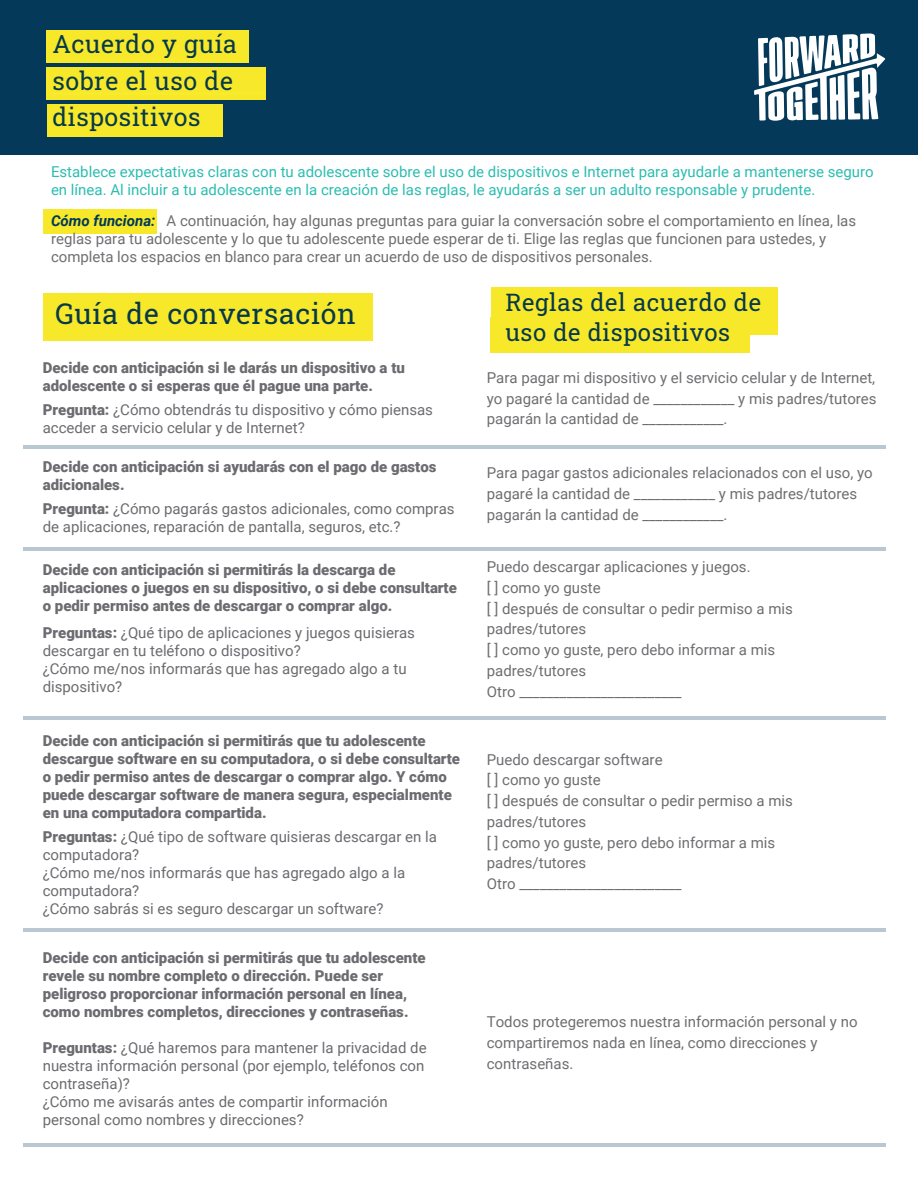
<style>
.page{position:relative;width:918px;height:1188px;background:#fff}
.page>*{position:absolute;margin:0;border:0;box-sizing:border-box;transform-origin:0 0}
.t1{font:28.5px "Roboto Slab";letter-spacing:.025em;color:#073949}
.t2{font:25.05px/36.8px "Roboto Slab";letter-spacing:.025em;color:#073949}
.t3{font:24px/30px "Roboto Slab";letter-spacing:.025em;color:#073949}
.t4{font:15px/20.7px "Roboto";color:#6d6e71}
.t5{font:900 15px/18px "Roboto";color:#6b6b70}
.t6{font:15px/18px "Roboto";color:#6b6b70}
.t7{font:15px/18px "Roboto";color:#2abdb1}
.s1{font-weight:700;font-style:italic;color:#003859}
.s2{font-weight:900}
</style>
<div class="page">
<div style="left:0;top:0;width:918px;height:154px;background:#043959"></div>
<svg style="left:754px;top:33px;width:131px;height:88px"></svg>
<div style="left:43px;top:209px;width:113px;height:24px;background:#f7e92a"></div>
<div style="left:47px;top:67px;width:219px;height:32px;background:#f7e92a"></div>
<div style="left:47px;top:30px;width:202px;height:32px;background:#f7e92a"></div>
<div style="left:47px;top:104px;width:176px;height:32px;background:#f7e92a"></div>
<div style="left:43px;top:293px;width:329px;height:48px;background:#f7e92a"></div>
<div style="left:491px;top:287px;width:286px;height:48px;background:#f7e92a"></div>
<div style="left:491px;top:317px;width:259px;height:36px;background:#f7e92a"></div>
<hr style="left:23px;top:445px;width:863px;height:4px;background:#b9c7d0">
<hr style="left:23px;top:547px;width:863px;height:4px;background:#b9c7d0">
<hr style="left:23px;top:717px;width:863px;height:3px;background:#043959">
<hr style="left:23px;top:928px;width:863px;height:4px;background:#b9c7d0">
<hr style="left:23px;top:1144px;width:863px;height:3px;background:#043959">
<h2 class="t2" style="left:52px;top:25px;width:186px">Acuerdo y guía sobre el uso de dispositivos</h2>
<p class="t7" style="left:51px;top:162px;width:824px">Establece expectativas claras con tu adolescente sobre el uso de dispositivos e Internet para ayudarle a mantenerse seguro en línea. Al incluir a tu adolescente en la creación de las reglas, le ayudarás a ser un adulto responsable y prudente.</p>
<p class="t4" style="left:51px;top:211px;width:807px;line-height:18px"><span class="s1">Cómo funciona:</span> A continuación, hay algunas preguntas para guiar la conversación sobre el comportamiento en línea, las reglas para tu adolescente y lo que tu adolescente puede esperar de ti. Elige las reglas que funcionen para ustedes, y completa los espacios en blanco para crear un acuerdo de uso de dispositivos personales.</p>
<h1 class="t1" style="left:55px;top:294px;width:302px">Guía de conversación</h1>
<h3 class="t3" style="left:505px;top:287px;width:257px">Reglas del acuerdo de uso de dispositivos</h3>
<p class="t5" style="left:43px;top:358px;width:364px">Decide con anticipación si le darás un dispositivo a tu adolescente o si esperas que él pague una parte.</p>
<p class="t6" style="left:43px;top:400px;width:392px"><span class="s2">Pregunta:</span> ¿Cómo obtendrás tu dispositivo y cómo piensas acceder a servicio celular y de Internet?</p>
<p class="t5" style="left:43px;top:457px;width:395px">Decide con anticipación si ayudarás con el pago de gastos adicionales.</p>
<p class="t6" style="left:43px;top:499px;width:413px"><span class="s2">Pregunta:</span> ¿Cómo pagarás gastos adicionales, como compras de aplicaciones, reparación de pantalla, seguros, etc.?</p>
<p class="t4" style="left:487px;top:367px;width:391px;text-align:justify">Para pagar mi dispositivo y el servicio celular y de Internet, yo pagaré la cantidad de ____________ y mis padres/tutores pagarán la cantidad de ____________.</p>
<p class="t4" style="left:487px;top:462px;width:387px">Para pagar gastos adicionales relacionados con el uso, yo pagaré la cantidad de ____________ y mis padres/tutores pagarán la cantidad de ____________.</p>
<p class="t5" style="left:43px;top:560px;width:416px">Decide con anticipación si permitirás la descarga de aplicaciones o juegos en su dispositivo, o si debe consultarte o pedir permiso antes de descargar o comprar algo.</p>
<p class="t6" style="left:43px;top:623px;width:374px"><span class="s2">Preguntas:</span> ¿Qué tipo de aplicaciones y juegos quisieras descargar en tu teléfono o dispositivo?<br>¿Cómo me/nos informarás que has agregado algo a tu dispositivo?</p>
<p class="t5" style="left:43px;top:731px;width:419px">Decide con anticipación si permitirás que tu adolescente descargue software en su computadora, o si debe consultarte o pedir permiso antes de descargar o comprar algo. Y cómo puede descargar software de manera segura, especialmente en una computadora compartida.</p>
<p class="t6" style="left:43px;top:827px;width:396px"><span class="s2">Preguntas:</span> ¿Qué tipo de software quisieras descargar en la computadora?<br>¿Cómo me/nos informarás que has agregado algo a la computadora?<br>¿Cómo sabrás si es seguro descargar un software?</p>
<p class="t5" style="left:43px;top:948px;width:384px">Decide con anticipación si permitirás que tu adolescente revele su nombre completo o dirección. Puede ser peligroso proporcionar información personal en línea, como nombres completos, direcciones y contraseñas.</p>
<p class="t6" style="left:43px;top:1038px;width:385px"><span class="s2">Preguntas:</span> ¿Qué haremos para mantener la privacidad de nuestra información personal (por ejemplo, teléfonos con contraseña)?<br>¿Cómo me avisarás antes de compartir información personal como nombres y direcciones?</p>
<p class="t4" style="left:487px;top:556px;width:308px">Puedo descargar aplicaciones y juegos.<br>[ ] como yo guste<br>[ ] después de consultar o pedir permiso a mis padres/tutores<br>[ ] como yo guste, pero debo informar a mis padres/tutores<br>Otro ________________________</p>
<p class="t4" style="left:487px;top:749px;width:308px">Puedo descargar software<br>[ ] como yo guste<br>[ ] después de consultar o pedir permiso a mis padres/tutores<br>[ ] como yo guste, pero debo informar a mis padres/tutores<br>Otro ________________________</p>
<p class="t4" style="left:487px;top:1011px;width:372px">Todos protegeremos nuestra información personal y no compartiremos nada en línea, como direcciones y contraseñas.</p>
</div>
